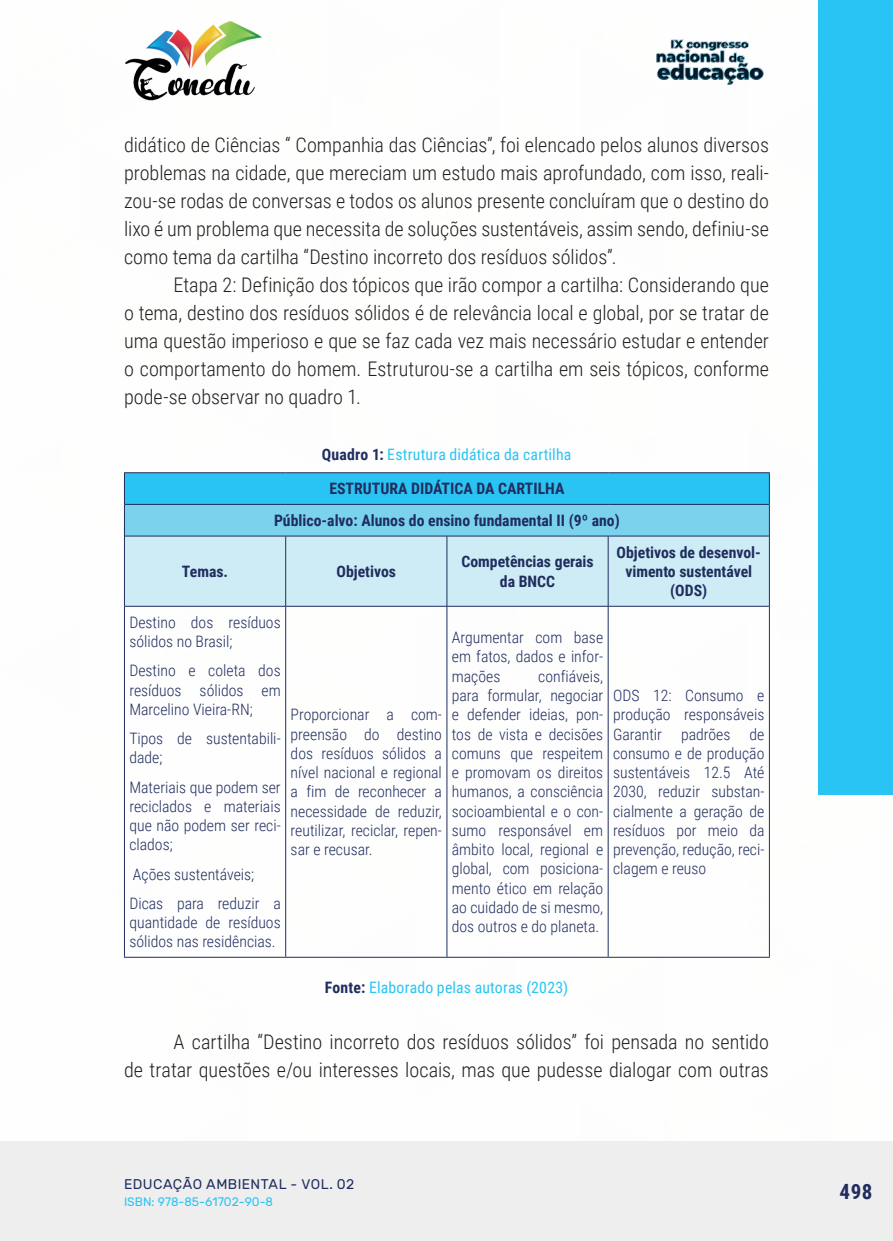
<style>
.page{position:relative;width:893px;height:1241px;background:#fff}
.page>*{position:absolute;margin:0;border:0;box-sizing:border-box;transform-origin:0 0}
.t1{font:700 21px "Roboto Condensed";color:#202d5e}
._9_CORPO{font:300 20.12px/28px "Roboto Condensed";color:#231f20;text-align:justify}
._20_CELULAS{font:300 15.75px/19.2px "Roboto Condensed";color:#202d5e;text-align:justify}
._20_CELULAS-2{font:700 15.75px/19.2px "Roboto Condensed";color:#202d5e;text-align:center}
._14_LEGENDAS{font:15.75px "Roboto Condensed";letter-spacing:.01em;color:#29c4f3}
._15_FONTES{font:15.75px "Roboto Condensed";letter-spacing:.015em;color:#29c4f3}
.t2{font:14px "Rubik";letter-spacing:.035em;color:#202d5e}
.t3{font:12.25px "Rubik";color:#29c4f3}
.s1{font-weight:700;color:#202d5e}
</style>
<div class="page">
<div style="left:0;top:1141px;width:893px;height:99px;background:#eeeeef"></div>
<div style="left:819px;top:0;width:74px;height:794px;background:#29c4f3"></div>
<img style="left:125px;top:20px;width:137px;height:81px">
<img style="left:656px;top:39px;width:108px;height:46px">
<div style="left:124px;top:472px;width:645px;height:32px;background:#29c4f3"></div>
<div style="left:124px;top:504px;width:645px;height:32px;background:#7bd2ec"></div>
<div style="left:125px;top:536px;width:644px;height:70px;background:#ceecf5"></div>
<hr style="left:124px;top:472px;width:162px;height:1px;background:#202d5e">
<hr style="left:124px;top:473px;width:1px;height:31px;background:#202d5e">
<hr style="left:286px;top:472px;width:161px;height:1px;background:#202d5e">
<hr style="left:447px;top:472px;width:161px;height:1px;background:#202d5e">
<hr style="left:608px;top:472px;width:162px;height:1px;background:#202d5e">
<hr style="left:769px;top:473px;width:1px;height:31px;background:#202d5e">
<hr style="left:124px;top:504px;width:1px;height:32px;background:#202d5e">
<hr style="left:769px;top:504px;width:1px;height:32px;background:#202d5e">
<hr style="left:124px;top:536px;width:1px;height:70px;background:#202d5e">
<hr style="left:769px;top:536px;width:1px;height:70px;background:#202d5e">
<hr style="left:124px;top:606px;width:1px;height:350px;background:#202d5e">
<hr style="left:769px;top:606px;width:1px;height:350px;background:#202d5e">
<hr style="left:124px;top:956px;width:162px;height:1px;background:#202d5e">
<hr style="left:286px;top:956px;width:161px;height:1px;background:#202d5e">
<hr style="left:447px;top:956px;width:161px;height:1px;background:#202d5e">
<hr style="left:608px;top:956px;width:162px;height:1px;background:#202d5e">
<hr style="left:125px;top:504px;width:161px;height:1px;background:#202d5e">
<hr style="left:286px;top:504px;width:161px;height:1px;background:#202d5e">
<hr style="left:447px;top:504px;width:161px;height:1px;background:#202d5e">
<hr style="left:608px;top:504px;width:161px;height:1px;background:#202d5e">
<hr style="left:125px;top:535px;width:161px;height:1px;background:#202d5e">
<hr style="left:286px;top:535px;width:161px;height:1px;background:#202d5e">
<hr style="left:285px;top:536px;width:1px;height:70px;background:#202d5e">
<hr style="left:447px;top:535px;width:161px;height:1px;background:#202d5e">
<hr style="left:447px;top:536px;width:1px;height:70px;background:#202d5e">
<hr style="left:608px;top:535px;width:161px;height:1px;background:#202d5e">
<hr style="left:608px;top:536px;width:1px;height:70px;background:#202d5e">
<hr style="left:125px;top:606px;width:161px;height:1px;background:#202d5e">
<hr style="left:286px;top:606px;width:161px;height:1px;background:#202d5e">
<hr style="left:285px;top:606px;width:1px;height:350px;background:#202d5e">
<hr style="left:447px;top:606px;width:161px;height:1px;background:#202d5e">
<hr style="left:447px;top:606px;width:1px;height:350px;background:#202d5e">
<hr style="left:608px;top:606px;width:161px;height:1px;background:#202d5e">
<hr style="left:608px;top:606px;width:1px;height:350px;background:#202d5e">
<p class="_9_CORPO" style="left:124px;top:130px;width:646px">didático de Ciências “ Companhia das Ciências”, foi elencado pelos alunos diversos problemas na cidade, que mereciam um estudo mais aprofundado, com isso, reali&shy;zou-se rodas de conversas e todos os alunos presente concluíram que o destino do lixo é um problema que necessita de soluções sustentáveis, assim sendo, definiu-se como tema da cartilha “Destino incorreto dos resíduos sólidos”.</p>
<p class="_9_CORPO" style="left:124px;top:270px;width:646px;text-indent:50px">Etapa 2: Definição dos tópicos que irão compor a cartilha: Considerando que o tema, destino dos resíduos sólidos é de relevância local e global, por se tratar de uma questão imperioso e que se faz cada vez mais necessário estudar e entender o comportamento do homem. Estruturou-se a cartilha em seis tópicos, conforme pode-se observar no quadro 1.</p>
<p class="_14_LEGENDAS" style="left:322px;top:443px;width:251px"><span class="s1">Quadro 1:</span> Estrutura didática da cartilha</p>
<p class="_20_CELULAS-2" style="left:329px;top:478px;width:237px">ESTRUTURA DIDÁTICA DA CARTILHA</p>
<p class="_20_CELULAS-2" style="left:274px;top:510px;width:347px">Público-alvo: Alunos do ensino fundamental II (9º ano)</p>
<p class="_20_CELULAS-2" style="left:182px;top:561px;width:48px">Temas.</p>
<p class="_20_CELULAS-2" style="left:337px;top:561px;width:61px">Objetivos</p>
<p class="_20_CELULAS-2" style="left:461px;top:551px;width:134px">Competências gerais da BNCC</p>
<p class="_20_CELULAS-2" style="left:617px;top:542px;width:146px">Objetivos de desenvol&shy;vimento sustentável (ODS)</p>
<p class="_20_CELULAS" style="left:129px;top:612px;width:153px">Destino dos resíduos sólidos no Brasil;</p>
<p class="_20_CELULAS" style="left:129px;top:660px;width:153px">Destino e coleta dos resíduos sólidos em Marcelino Vieira-RN;</p>
<p class="_20_CELULAS" style="left:129px;top:728px;width:153px">Tipos de sustentabili&shy;dade;</p>
<p class="_20_CELULAS" style="left:129px;top:776px;width:153px">Materiais que podem ser reciclados e materiais que não podem ser reci&shy;clados;</p>
<p class="_20_CELULAS" style="left:133px;top:863px;width:123px">Ações sustentáveis;</p>
<p class="_20_CELULAS" style="left:129px;top:892px;width:153px">Dicas para reduzir a quantidade de resíduos sólidos nas residências.</p>
<p class="_20_CELULAS" style="left:452px;top:627px;width:153px">Argumentar com base em fatos, dados e infor&shy;mações</p>
<p class="_20_CELULAS" style="left:452px;top:665px;width:153px;text-indent:86px">confiáveis, para formular, negociar e defender ideias, pon&shy;tos de vista e decisões comuns que respeitem e promovam os direitos humanos, a consciência socioambiental e o con&shy;sumo responsável em âmbito local, regional e global, com posiciona&shy;mento ético em relação ao cuidado de si mesmo, dos outros e do planeta.</p>
<p class="_20_CELULAS" style="left:613px;top:685px;width:153px">ODS 12: Consumo e produção responsáveis Garantir padrões de consumo e de produção sustentáveis 12.5 Até 2030, reduzir substan&shy;cialmente a geração de resíduos por meio da prevenção, redução, reci&shy;clagem e reuso</p>
<p class="_20_CELULAS" style="left:291px;top:704px;width:153px">Proporcionar a com&shy;preensão do destino dos resíduos sólidos a nível nacional e regional a fim de reconhecer a necessidade de reduzir, reutilizar, reciclar, repen&shy;sar e recusar.</p>
<p class="_15_FONTES" style="left:325px;top:975px;width:245px"><span class="s1">Fonte:</span> Elaborado pelas autoras (2023)</p>
<p class="_9_CORPO" style="left:124px;top:1026px;width:646px;text-align:right">A cartilha “Destino incorreto dos resíduos sólidos” foi pensada no sentido<br>de tratar questões e/ou interesses locais, mas que pudesse dialogar com outras</p>
<p class="t2" style="left:124px;top:1175px;width:232px">EDUCAÇÃO AMBIENTAL - VOL. 02</p>
<p class="t3" style="left:124px;top:1194px;width:151px">ISBN: 978-85-61702-90-8</p>
<h1 class="t1" style="left:839px;top:1176px;width:34px">498</h1>
</div>
